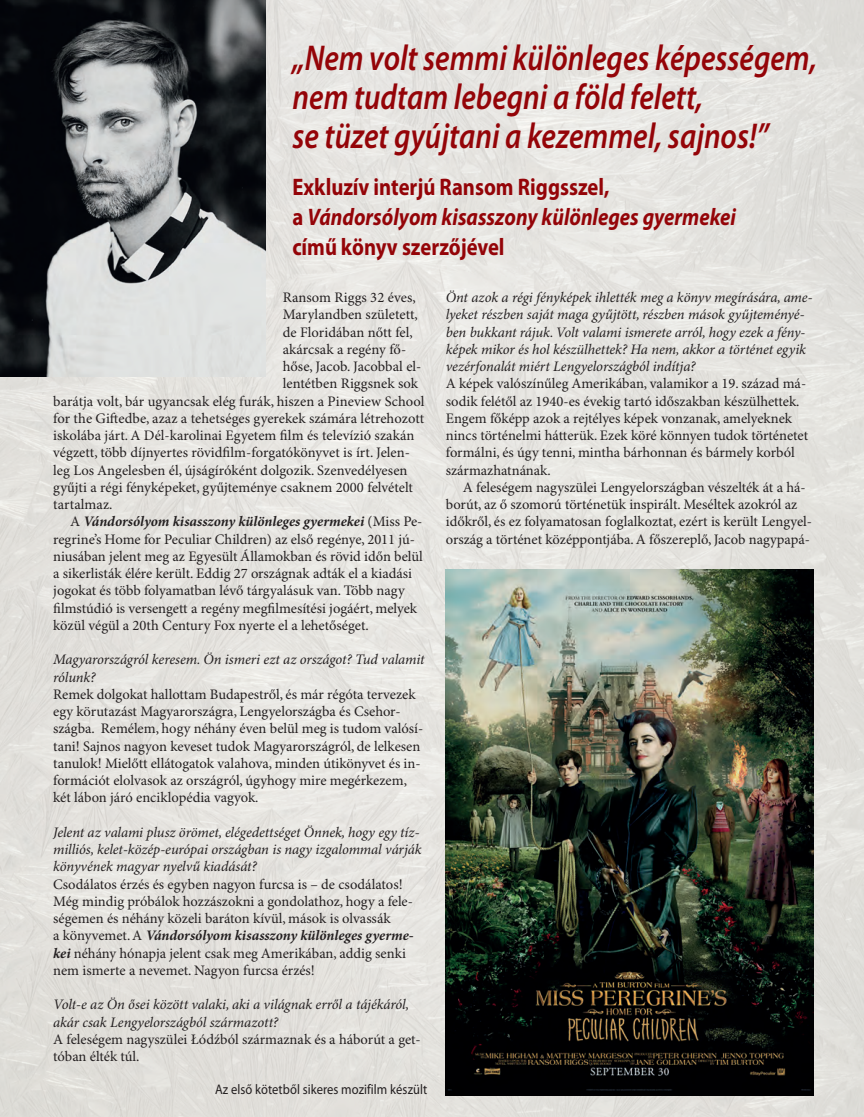
<style>
.page{position:relative;width:864px;height:1117px;background:#fff}
.page>*{position:absolute;margin:0;border:0;box-sizing:border-box;transform-origin:0 0}
.t1{font:italic 600 36px/39px "H Myriad Pro";color:#940408;scale:.84 1}
.t2{font:700 24px/30px "H Myriad Pro";color:#940408;scale:.86 1}
.t3{font:14.55px/17.2px "Minion Pro";color:#231f20}
.t4{font:italic 14.55px/17.2px "Minion Pro";letter-spacing:-.01em;color:#231f20}
.t5{font:italic 700 14.55px "Minion Pro";color:#231f20}
.t6{font:13.95px "H Myriad Pro";letter-spacing:.005em;color:#231f20;scale:.9 1}
.s1{font-style:italic}
.s2{font-weight:400;font-style:normal}
.s3{font-weight:700;font-style:italic}
</style>
<div class="page">
<img style="left:0;top:0;width:864px;height:1117px">
<img style="left:0;top:0;width:266px;height:377px">
<img style="left:446px;top:569px;width:367px;height:527px">
<h1 class="t1" style="left:292px;top:38px;width:626px">„Nem volt semmi különleges képességem, nem tudtam lebegni a föld felett,<br>se tüzet gyújtani a kezemmel, sajnos!”</h1>
<h2 class="t2" style="left:292px;top:171px;width:517px">Exkluzív interjú Ransom Riggsszel,<br>a <span class="s1">Vándorsólyom kisasszony különleges gyermekei </span>című könyv szerzőjével</h2>
<p class="t3" style="left:283px;top:289px;width:135px">Ransom Riggs 32 éves,</p>
<p class="t3" style="left:283px;top:307px;width:137px">Marylandben született,</p>
<p class="t3" style="left:283px;top:324px;width:132px">de Floridában nőtt fel,</p>
<p class="t3" style="left:283px;top:341px;width:125px">akárcsak a regény fő-</p>
<p class="t3" style="left:283px;top:358px;width:140px">hőse, Jacob. Jacobbal el-</p>
<p class="t3" style="left:283px;top:376px;width:137px">lentétben Riggsnek sok</p>
<p class="t3" style="left:53px;top:393px;width:373px">barátja volt, bár ugyancsak elég furák, hiszen a Pineview School</p>
<p class="t3" style="left:53px;top:410px;width:372px">for the Giftedbe, azaz a tehetséges gyerekek számára létrehozott</p>
<p class="t3" style="left:53px;top:427px;width:362px">iskolába járt. A Dél-karolinai Egyetem film és televízió szakán</p>
<p class="t3" style="left:53px;top:445px;width:358px">végzett, több díjnyertes rövidfilm-forgatókönyvet is írt. Jelen-</p>
<p class="t3" style="left:53px;top:462px;width:356px">leg Los Angelesben él, újságíróként dolgozik. Szenvedélyesen</p>
<p class="t3" style="left:53px;top:479px;width:361px">gyűjti a régi fényképeket, gyűjteménye csaknem 2000 felvételt</p>
<p class="t3" style="left:53px;top:496px;width:61px">tartalmaz.</p>
<p class="t5" style="left:70px;top:513px;width:354px"><span class="s2">A</span> Vándorsólyom kisasszony különleges gyermekei <span class="s2">(Miss Pe-</span></p>
<p class="t3" style="left:53px;top:531px;width:363px">regrine’s Home for Peculiar Children) az első regénye, 2011 jú-</p>
<p class="t3" style="left:53px;top:548px;width:371px">niusában jelent meg az Egyesült Államokban és rövid időn belül</p>
<p class="t3" style="left:53px;top:565px;width:360px">a sikerlisták élére került. Eddig 27 országnak adták el a kiadási</p>
<p class="t3" style="left:53px;top:583px;width:353px">jogokat és több folyamatban lévő tárgyalásuk van. Több nagy</p>
<p class="t3" style="left:53px;top:600px;width:365px">filmstúdió is versengett a regény megfilmesítési jogáért, melyek</p>
<p class="t3" style="left:53px;top:617px;width:317px">közül végül a 20th Century Fox nyerte el a lehetőséget.</p>
<p class="t4" style="left:53px;top:652px;width:373px">Magyarországról keresem. Ön ismeri ezt az országot? Tud valamit rólunk?</p>
<p class="t3" style="left:53px;top:686px;width:371px">Remek dolgokat hallottam Budapestről, és már régóta tervezek egy körutazást Magyarországra, Lengyelországba és Csehor&shy;szágba. Remélem, hogy néhány éven belül meg is tudom valósí&shy;tani! Sajnos nagyon keveset tudok Magyarországról, de lelkesen tanulok! Mielőtt ellátogatok valahova, minden útikönyvet és in&shy;formációt elolvasok az országról, úgyhogy mire megérkezem, két lábon járó enciklopédia vagyok.</p>
<p class="t4" style="left:53px;top:824px;width:370px">Jelent az valami plusz örömet, elégedettséget Önnek, hogy egy tíz&shy;milliós, kelet-közép-európai országban is nagy izgalommal várják könyvének magyar nyelvű kiadását?</p>
<p class="t3" style="left:53px;top:876px;width:362px">Csodálatos érzés és egyben nagyon furcsa is – de csodálatos!<br>Még mindig próbálok hozzászokni a gondolathoz, hogy a fele&shy;ségemen és néhány közeli baráton kívül, mások is olvassák<br>a könyvemet. A <span class="s3">Vándorsólyom kisasszony különleges gyerme&shy;kei</span> néhány hónapja jelent csak meg Amerikában, addig senki nem ismerte a nevemet. Nagyon furcsa érzés!</p>
<p class="t4" style="left:53px;top:997px;width:357px">Volt-e az Ön ősei között valaki, aki a világnak erről a tájékáról, akár csak Lengyelországból származott?</p>
<p class="t3" style="left:53px;top:1031px;width:369px">A feleségem nagyszülei Łódźból származnak és a háborút a get&shy;tóban élték túl.</p>
<p class="t6" style="left:215px;top:1081px;width:237px">Az első kötetből sikeres mozifilm készült</p>
<p class="t4" style="left:446px;top:289px;width:368px">Önt azok a régi fényképek ihlették meg a könyv megírására, ame&shy;lyeket részben saját maga gyűjtött, részben mások gyűjteményé&shy;ben bukkant rájuk. Volt valami ismerete arról, hogy ezek a fény&shy;képek mikor és hol készülhettek? Ha nem, akkor a történet egyik vezérfonalát miért Lengyelországból indítja?</p>
<p class="t3" style="left:446px;top:376px;width:364px">A képek valószínűleg Amerikában, valamikor a 19. század má&shy;sodik felétől az 1940-es évekig tartó időszakban készülhettek.<br>Engem főképp azok a rejtélyes képek vonzanak, amelyeknek nincs történelmi hátterük. Ezek köré könnyen tudok történetet formálni, és úgy tenni, mintha bárhonnan és bármely korból származhatnának.</p>
<p class="t3" style="left:446px;top:479px;width:368px;text-indent:17px">A feleségem nagyszülei Lengyelországban vészelték át a há&shy;borút, az ő szomorú történetük inspirált. Meséltek azokról az időkről, és ez folyamatosan foglalkoztat, ezért is került Lengyel&shy;ország a történet középpontjába. A főszereplő, Jacob nagypapá-</p>
</div>
